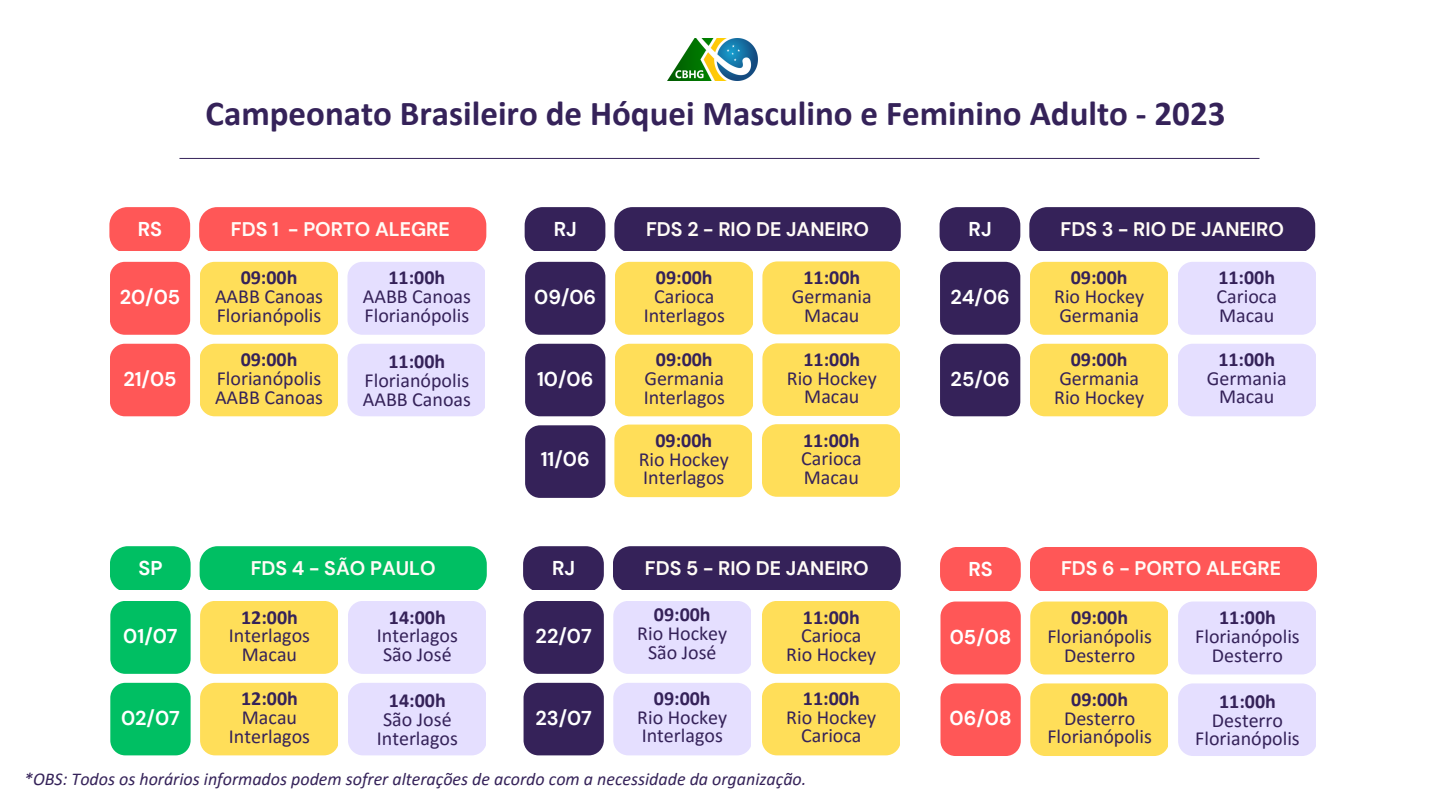
<style>
.page{position:relative;width:1440px;height:810px;background:#fff}
.page>*{position:absolute;margin:0;border:0;box-sizing:border-box;transform-origin:0 0}
.t1{font:700 35px "Calibri";color:#352259}
.t2{font:20px/18.8px "Calibri";color:#352259;text-align:center}
.t3{font:700 20px "Calibri";color:#352259}
.t4{font:700 20px "DM Sans";color:#fff}
.t5{font:700 19.7px "DM Sans";color:#fffbf6}
.t6{font:italic 18px "Calibri";color:#352259}
</style>
<div class="page">
<hr style="left:179px;top:158px;width:1080px;height:1px;background:#352259">
<div style="left:200px;top:262px;width:138px;height:73px;background:#ffde59;border-radius:15px"></div>
<div style="left:199px;top:207px;width:287px;height:44px;background:#ff5757"></div>
<div style="left:110px;top:262px;width:80px;height:73px;background:#ff5757;border-radius:15px"></div>
<div style="left:110px;top:344px;width:80px;height:72px;background:#ff5757;border-radius:15px"></div>
<svg style="left:109px;top:207px;width:81px;height:44px;background:#ff6262"></svg>
<div style="left:200px;top:344px;width:138px;height:72px;background:#ffde59;border-radius:15px"></div>
<div style="left:347px;top:262px;width:138px;height:73px;background:#e5dfff;border-radius:15px"></div>
<div style="left:347px;top:344px;width:138px;height:72px;background:#e5dfff;border-radius:15px"></div>
<div style="left:615px;top:262px;width:138px;height:73px;background:#ffde59;border-radius:15px"></div>
<div style="left:614px;top:207px;width:287px;height:44px;background:#352259"></div>
<div style="left:615px;top:344px;width:138px;height:72px;background:#ffde59;border-radius:15px"></div>
<div style="left:614px;top:425px;width:138px;height:72px;background:#ffde59;border-radius:15px"></div>
<div style="left:762px;top:261px;width:138px;height:73px;background:#ffde59;border-radius:15px"></div>
<div style="left:762px;top:343px;width:138px;height:73px;background:#ffde59;border-radius:15px"></div>
<div style="left:762px;top:424px;width:138px;height:73px;background:#ffde59;border-radius:15px"></div>
<div style="left:1030px;top:262px;width:138px;height:73px;background:#ffde59;border-radius:15px"></div>
<div style="left:1029px;top:207px;width:286px;height:44px;background:#352259"></div>
<div style="left:1030px;top:344px;width:138px;height:72px;background:#ffde59;border-radius:15px"></div>
<div style="left:1178px;top:262px;width:138px;height:73px;background:#e5dfff;border-radius:15px"></div>
<div style="left:1178px;top:344px;width:138px;height:72px;background:#e5dfff;border-radius:15px"></div>
<div style="left:525px;top:262px;width:80px;height:73px;background:#352259;border-radius:15px"></div>
<div style="left:525px;top:344px;width:80px;height:72px;background:#352259;border-radius:15px"></div>
<svg style="left:525px;top:207px;width:80px;height:44px;background:#412f63"></svg>
<div style="left:525px;top:425px;width:80px;height:73px;background:#352259;border-radius:15px"></div>
<div style="left:940px;top:262px;width:80px;height:73px;background:#352259;border-radius:15px"></div>
<div style="left:940px;top:344px;width:80px;height:72px;background:#352259;border-radius:15px"></div>
<svg style="left:940px;top:207px;width:80px;height:44px;background:#412f63"></svg>
<div style="left:200px;top:601px;width:138px;height:73px;background:#ffde59;border-radius:15px"></div>
<div style="left:200px;top:546px;width:287px;height:44px;background:#00bf63"></div>
<div style="left:110px;top:601px;width:81px;height:73px;background:#00bf63;border-radius:15px"></div>
<div style="left:110px;top:683px;width:81px;height:72px;background:#00bf63;border-radius:15px"></div>
<svg style="left:110px;top:546px;width:81px;height:44px;background:#12c36e"></svg>
<div style="left:200px;top:683px;width:138px;height:72px;background:#ffde59;border-radius:15px"></div>
<div style="left:348px;top:601px;width:138px;height:73px;background:#e5dfff;border-radius:15px"></div>
<div style="left:348px;top:683px;width:138px;height:72px;background:#e5dfff;border-radius:15px"></div>
<div style="left:613px;top:601px;width:138px;height:73px;background:#e5dfff;border-radius:15px"></div>
<div style="left:613px;top:546px;width:288px;height:44px;background:#352259"></div>
<div style="left:613px;top:683px;width:138px;height:72px;background:#e5dfff;border-radius:15px"></div>
<div style="left:762px;top:601px;width:138px;height:73px;background:#ffde59;border-radius:15px"></div>
<div style="left:762px;top:683px;width:138px;height:72px;background:#ffde59;border-radius:15px"></div>
<div style="left:524px;top:601px;width:80px;height:73px;background:#352259;border-radius:15px"></div>
<div style="left:524px;top:683px;width:80px;height:72px;background:#352259;border-radius:15px"></div>
<svg style="left:523px;top:546px;width:81px;height:44px;background:#433164"></svg>
<div style="left:1030px;top:602px;width:138px;height:72px;background:#ffde59;border-radius:15px"></div>
<div style="left:1030px;top:547px;width:287px;height:44px;background:#ff5757"></div>
<div style="left:940px;top:602px;width:81px;height:72px;background:#ff5757;border-radius:15px"></div>
<div style="left:940px;top:683px;width:81px;height:73px;background:#ff5757;border-radius:15px"></div>
<svg style="left:940px;top:547px;width:81px;height:44px;background:#ff6262"></svg>
<div style="left:1030px;top:683px;width:138px;height:73px;background:#ffde59;border-radius:15px"></div>
<div style="left:1178px;top:602px;width:138px;height:72px;background:#e5dfff;border-radius:15px"></div>
<div style="left:1178px;top:683px;width:138px;height:73px;background:#e5dfff;border-radius:15px"></div>
<img style="left:668px;top:39px;width:90px;height:41px">
<h1 class="t1" style="left:206px;top:99px;width:1021px">Campeonato Brasileiro de Hóquei Masculino e Feminino Adulto - 2023</h1>
<p class="t4" style="left:138px;top:216px;width:26px">RS</p>
<p class="t4" style="left:120px;top:284px;width:62px">20/05</p>
<p class="t4" style="left:123px;top:366px;width:55px">21/05</p>
<p class="t5" style="left:231px;top:216px;width:221px">FDS 1 - PORTO ALEGRE</p>
<p class="t3" style="left:241px;top:269px;width:58px">09:00h</p>
<p class="t2" style="left:215px;top:289px;width:110px;text-align:left">AABB Canoas<br>Florianópolis</p>
<p class="t3" style="left:241px;top:351px;width:58px">09:00h</p>
<p class="t2" style="left:215px;top:371px;width:110px;text-align:left">Florianópolis<br>AABB Canoas</p>
<p class="t3" style="left:389px;top:269px;width:58px">11:00h</p>
<p class="t2" style="left:363px;top:289px;width:110px;text-align:left">AABB Canoas<br>Florianópolis</p>
<p class="t3" style="left:389px;top:353px;width:58px">11:00h</p>
<p class="t2" style="left:363px;top:372px;width:110px;text-align:left">Florianópolis<br>AABB Canoas</p>
<p class="t4" style="left:554px;top:216px;width:25px">RJ</p>
<p class="t4" style="left:534px;top:284px;width:64px">09/06</p>
<p class="t4" style="left:537px;top:366px;width:58px">10/06</p>
<p class="t4" style="left:541px;top:447px;width:51px">11/06</p>
<p class="t5" style="left:646px;top:216px;width:224px">FDS 2 - RIO DE JANEIRO</p>
<p class="t3" style="left:656px;top:269px;width:58px">09:00h</p>
<p class="t2" style="left:644px;top:289px;width:83px">Carioca<br>Interlagos</p>
<p class="t3" style="left:656px;top:351px;width:58px">09:00h</p>
<p class="t2" style="left:644px;top:371px;width:83px;text-align:left">Germania<br>Interlagos</p>
<p class="t3" style="left:655px;top:432px;width:58px">09:00h</p>
<p class="t2" style="left:639px;top:451px;width:92px;text-align:left">Rio Hockey<br>Interlagos</p>
<p class="t3" style="left:803px;top:269px;width:58px">11:00h</p>
<p class="t2" style="left:792px;top:288px;width:81px">Germania<br>Macau</p>
<p class="t3" style="left:803px;top:351px;width:58px">11:00h</p>
<p class="t2" style="left:787px;top:370px;width:92px">Rio Hockey<br>Macau</p>
<p class="t3" style="left:803px;top:432px;width:58px">11:00h</p>
<p class="t2" style="left:801px;top:451px;width:62px;text-align:left">Carioca<br>Macau</p>
<p class="t4" style="left:969px;top:216px;width:25px">RJ</p>
<p class="t4" style="left:950px;top:284px;width:61px">24/06</p>
<p class="t4" style="left:951px;top:366px;width:61px">25/06</p>
<p class="t5" style="left:1061px;top:216px;width:225px">FDS 3 - RIO DE JANEIRO</p>
<p class="t3" style="left:1071px;top:269px;width:58px">09:00h</p>
<p class="t2" style="left:1054px;top:289px;width:92px;text-align:left">Rio Hockey<br>Germania</p>
<p class="t3" style="left:1071px;top:351px;width:58px">09:00h</p>
<p class="t2" style="left:1054px;top:371px;width:92px;text-align:left">Germania<br>Rio Hockey</p>
<p class="t3" style="left:1218px;top:269px;width:58px">11:00h</p>
<p class="t2" style="left:1217px;top:289px;width:62px;text-align:left">Carioca<br>Macau</p>
<p class="t3" style="left:1218px;top:351px;width:58px">11:00h</p>
<p class="t2" style="left:1207px;top:370px;width:81px">Germania<br>Macau</p>
<p class="t4" style="left:138px;top:555px;width:26px">SP</p>
<p class="t5" style="left:251px;top:555px;width:187px">FDS 4 - SÃO PAULO</p>
<p class="t4" style="left:123px;top:624px;width:56px">01/07</p>
<p class="t4" style="left:121px;top:705px;width:60px">02/07</p>
<p class="t3" style="left:241px;top:609px;width:58px">12:00h</p>
<p class="t2" style="left:229px;top:628px;width:83px">Interlagos<br>Macau</p>
<p class="t3" style="left:241px;top:690px;width:58px">12:00h</p>
<p class="t2" style="left:229px;top:710px;width:83px">Macau<br>Interlagos</p>
<p class="t3" style="left:389px;top:609px;width:58px">14:00h</p>
<p class="t2" style="left:377px;top:628px;width:83px">Interlagos<br>São José</p>
<p class="t3" style="left:389px;top:692px;width:58px">14:00h</p>
<p class="t2" style="left:377px;top:712px;width:83px">São José<br>Interlagos</p>
<p class="t4" style="left:552px;top:555px;width:25px">RJ</p>
<p class="t4" style="left:536px;top:624px;width:58px">22/07</p>
<p class="t4" style="left:535px;top:705px;width:58px">23/07</p>
<p class="t5" style="left:645px;top:555px;width:225px">FDS 5 - RIO DE JANEIRO</p>
<p class="t3" style="left:654px;top:606px;width:58px">09:00h</p>
<p class="t2" style="left:637px;top:626px;width:92px">Rio Hockey<br>São José</p>
<p class="t3" style="left:654px;top:690px;width:58px">09:00h</p>
<p class="t2" style="left:637px;top:709px;width:92px;text-align:left">Rio Hockey<br>Interlagos</p>
<p class="t3" style="left:803px;top:609px;width:58px">11:00h</p>
<p class="t2" style="left:786px;top:628px;width:92px">Carioca<br>Rio Hockey</p>
<p class="t3" style="left:803px;top:690px;width:58px">11:00h</p>
<p class="t2" style="left:786px;top:709px;width:92px">Rio Hockey<br>Carioca</p>
<p class="t4" style="left:968px;top:556px;width:26px">RS</p>
<p class="t5" style="left:1061px;top:556px;width:222px">FDS 6 - PORTO ALEGRE</p>
<p class="t4" style="left:950px;top:624px;width:63px">05/08</p>
<p class="t4" style="left:950px;top:706px;width:64px">06/08</p>
<p class="t3" style="left:1071px;top:609px;width:58px">09:00h</p>
<p class="t2" style="left:1047px;top:628px;width:106px">Florianópolis<br>Desterro</p>
<p class="t3" style="left:1071px;top:691px;width:58px">09:00h</p>
<p class="t2" style="left:1047px;top:710px;width:106px">Desterro<br>Florianópolis</p>
<p class="t3" style="left:1219px;top:609px;width:58px">11:00h</p>
<p class="t2" style="left:1195px;top:628px;width:106px">Florianópolis<br>Desterro</p>
<p class="t3" style="left:1219px;top:693px;width:58px">11:00h</p>
<p class="t2" style="left:1195px;top:712px;width:106px">Desterro<br>Florianópolis</p>
<p class="t6" style="left:24px;top:772px;width:784px">*OBS: Todos os horários informados podem sofrer alterações de acordo com a necessidade da organização.</p>
</div>
